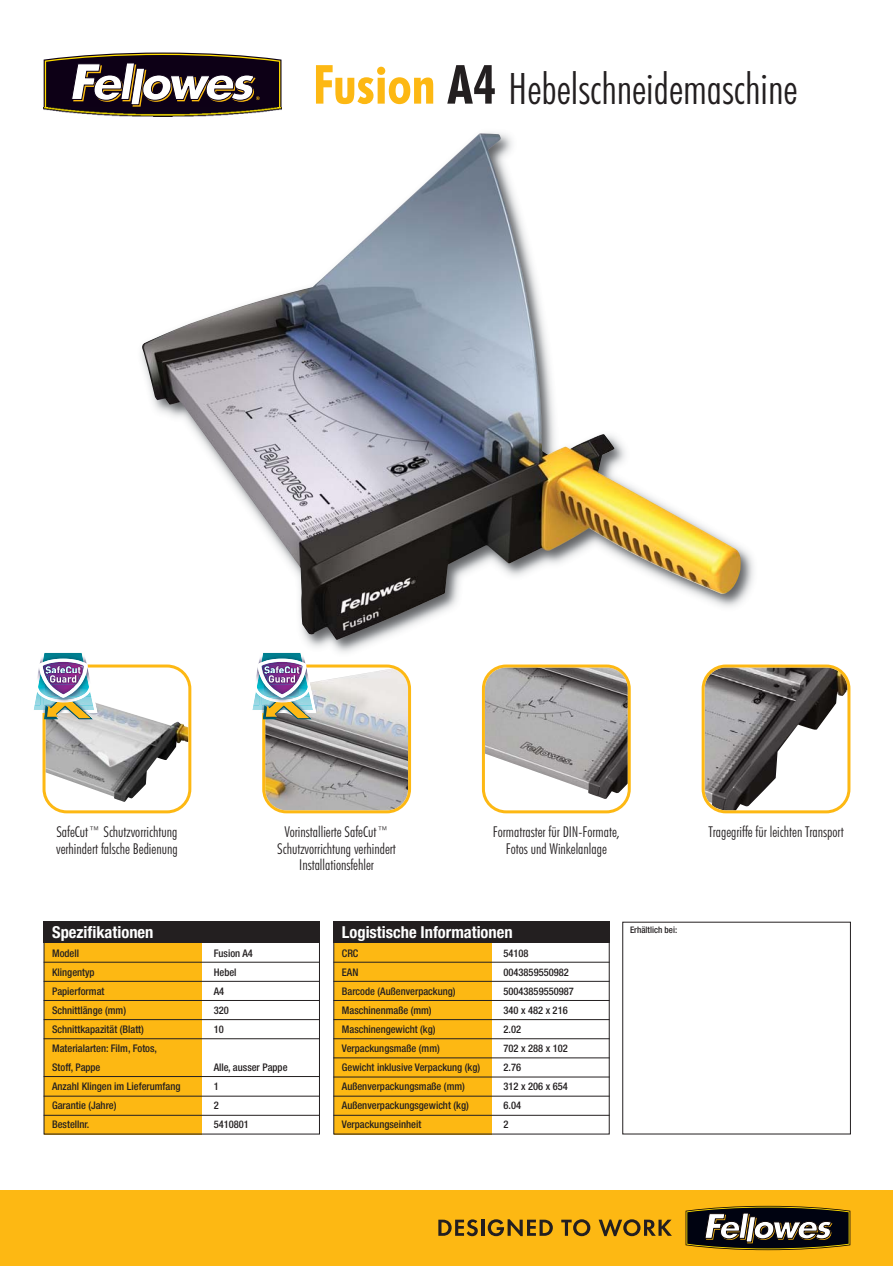
<style>
.page{position:relative;width:893px;height:1266px;background:#fff}
.page>*{position:absolute;margin:0;border:0;box-sizing:border-box;transform-origin:0 0}
.t1{font:300 condensed 43.5px "Futura BT";color:#231f20}
.t2{font:700 condensed 16.5px "Helvetica Neue";color:#fff}
.t3{font:300 condensed 15px/16.5px "Futura BT";color:#231f20}
.t4{font:500 condensed 10.5px/19px "Helvetica Neue";color:#231f20}
.t5{font:500 condensed 9px "Helvetica Neue";color:#231f20}
.s1{font-weight:700;font-size:54px;color:#fdb813}
.s2{font-weight:700;font-size:54px}
</style>
<div class="page">
<svg style="left:43px;top:52px;width:239px;height:56px"></svg>
<img style="left:44px;top:108px;width:237px;height:9px">
<img style="left:142px;top:133px;width:599px;height:507px">
<div style="left:622px;top:922px;width:229px;height:212px;border:1px solid #231f20"></div>
<div style="left:0;top:1191px;width:893px;height:75px;background:#fdb813"></div>
<svg style="left:438px;top:1219px;width:40px;height:17px"></svg>
<hr style="left:481px;top:1219px;width:3px;height:17px;background:#231f20">
<svg style="left:488px;top:1219px;width:65px;height:17px"></svg>
<svg style="left:561px;top:1219px;width:29px;height:17px"></svg>
<svg style="left:599px;top:1219px;width:73px;height:17px"></svg>
<svg style="left:685px;top:1205px;width:166px;height:46px;background:#5a5037"></svg>
<svg style="left:702px;top:664px;width:148px;height:149px"></svg>
<svg style="left:482px;top:664px;width:149px;height:149px"></svg>
<svg style="left:33px;top:652px;width:158px;height:161px"></svg>
<svg style="left:252px;top:650px;width:159px;height:163px"></svg>
<div style="left:334px;top:923px;width:157px;height:211px;background:#fdb813"></div>
<div style="left:333px;top:922px;width:277px;height:21px;background:#231f20"></div>
<hr style="left:333px;top:962px;width:277px;height:1px;background:#231f20">
<hr style="left:333px;top:981px;width:277px;height:1px;background:#231f20">
<hr style="left:333px;top:1000px;width:277px;height:1px;background:#231f20">
<hr style="left:333px;top:1019px;width:277px;height:1px;background:#231f20">
<hr style="left:333px;top:1038px;width:277px;height:1px;background:#231f20">
<hr style="left:333px;top:1057px;width:277px;height:1px;background:#231f20">
<hr style="left:333px;top:1076px;width:277px;height:1px;background:#231f20">
<hr style="left:333px;top:1096px;width:277px;height:1px;background:#231f20">
<hr style="left:333px;top:1115px;width:277px;height:1px;background:#231f20">
<div style="left:44px;top:923px;width:157px;height:211px;background:#fdb813"></div>
<div style="left:44px;top:922px;width:276px;height:21px;background:#231f20"></div>
<hr style="left:44px;top:962px;width:276px;height:1px;background:#231f20">
<hr style="left:44px;top:981px;width:276px;height:1px;background:#231f20">
<hr style="left:44px;top:1000px;width:276px;height:1px;background:#231f20">
<hr style="left:44px;top:1019px;width:276px;height:1px;background:#231f20">
<hr style="left:44px;top:1038px;width:276px;height:1px;background:#231f20">
<hr style="left:44px;top:1076px;width:276px;height:1px;background:#231f20">
<hr style="left:44px;top:1096px;width:276px;height:1px;background:#231f20">
<hr style="left:44px;top:1115px;width:276px;height:1px;background:#231f20">
<h1 class="t1" style="left:313px;top:71px;width:486px"><span class="s1">Fusion</span> <span class="s2">A4</span> Hebelschneidemaschine</h1>
<h3 class="t3" style="left:56px;top:825px;width:123px">SafeCut™ Schutzvorrichtung verhindert falsche Bedienung</h3>
<h3 class="t3" style="left:277px;top:825px;width:120px;text-align:center">Vorinstallierte SafeCut™<br>Schutzvorrichtung verhindert<br>Installationsfehler</h3>
<h3 class="t3" style="left:493px;top:825px;width:128px">Formatraster für DIN-Formate,</h3>
<h3 class="t3" style="left:708px;top:825px;width:137px">Tragegriffe für leichten Transport</h3>
<h3 class="t3" style="left:506px;top:841px;width:103px">Fotos und Winkelanlage</h3>
<h2 class="t2" style="left:52px;top:926px;width:103px">Spezifikationen</h2>
<p class="t4" style="left:52px;top:944px;width:28px">Modell</p>
<p class="t4" style="left:214px;top:944px;width:41px">Fusion A4</p>
<p class="t4" style="left:52px;top:963px;width:44px">Klingentyp</p>
<p class="t4" style="left:214px;top:963px;width:24px">Hebel</p>
<p class="t4" style="left:52px;top:982px;width:54px">Papierformat</p>
<p class="t4" style="left:214px;top:982px;width:12px">A4</p>
<p class="t4" style="left:52px;top:1001px;width:75px">Schnittlänge (mm)</p>
<p class="t4" style="left:214px;top:1001px;width:17px">320</p>
<p class="t4" style="left:52px;top:1021px;width:93px">Schnittkapazität (Blatt)</p>
<p class="t4" style="left:214px;top:1021px;width:12px">10</p>
<p class="t4" style="left:52px;top:1040px;width:106px">Materialarten: Film, Fotos,<br>Stoff, Pappe</p>
<p class="t4" style="left:214px;top:1059px;width:75px">Alle, ausser Pappe</p>
<p class="t4" style="left:52px;top:1078px;width:130px">Anzahl Klingen im Lieferumfang</p>
<p class="t4" style="left:214px;top:1078px;width:7px">1</p>
<p class="t4" style="left:52px;top:1097px;width:66px">Garantie (Jahre)</p>
<p class="t4" style="left:214px;top:1097px;width:7px">2</p>
<p class="t4" style="left:52px;top:1116px;width:39px">Bestellnr.</p>
<p class="t4" style="left:214px;top:1116px;width:37px">5410801</p>
<h2 class="t2" style="left:342px;top:926px;width:172px">Logistische Informationen</h2>
<p class="t4" style="left:342px;top:944px;width:18px">CRC</p>
<p class="t4" style="left:503px;top:944px;width:27px">54108</p>
<p class="t4" style="left:342px;top:963px;width:18px">EAN</p>
<p class="t4" style="left:503px;top:963px;width:67px">0043859550982</p>
<p class="t4" style="left:342px;top:982px;width:115px">Barcode (Außenverpackung)</p>
<p class="t4" style="left:503px;top:982px;width:72px">50043859550987</p>
<p class="t4" style="left:342px;top:1001px;width:91px">Maschinenmaße (mm)</p>
<p class="t4" style="left:503px;top:1001px;width:66px">340 x 482 x 216</p>
<p class="t4" style="left:342px;top:1021px;width:95px">Maschinengewicht (kg)</p>
<p class="t4" style="left:503px;top:1021px;width:19px">2.02</p>
<p class="t4" style="left:342px;top:1040px;width:99px">Verpackungsmaße (mm)</p>
<p class="t4" style="left:503px;top:1040px;width:66px">702 x 288 x 102</p>
<p class="t4" style="left:342px;top:1059px;width:140px">Gewicht inklusive Verpackung (kg)</p>
<p class="t4" style="left:503px;top:1059px;width:19px">2.76</p>
<p class="t4" style="left:342px;top:1078px;width:125px">Außenverpackungsmaße (mm)</p>
<p class="t4" style="left:503px;top:1078px;width:66px">312 x 206 x 654</p>
<p class="t4" style="left:342px;top:1097px;width:128px">Außenverpackungsgewicht (kg)</p>
<p class="t4" style="left:503px;top:1097px;width:19px">6.04</p>
<p class="t4" style="left:342px;top:1116px;width:81px">Verpackungseinheit</p>
<p class="t4" style="left:503px;top:1116px;width:7px">2</p>
<p class="t5" style="left:630px;top:927px;width:49px">Erhältlich bei:</p>
</div>
